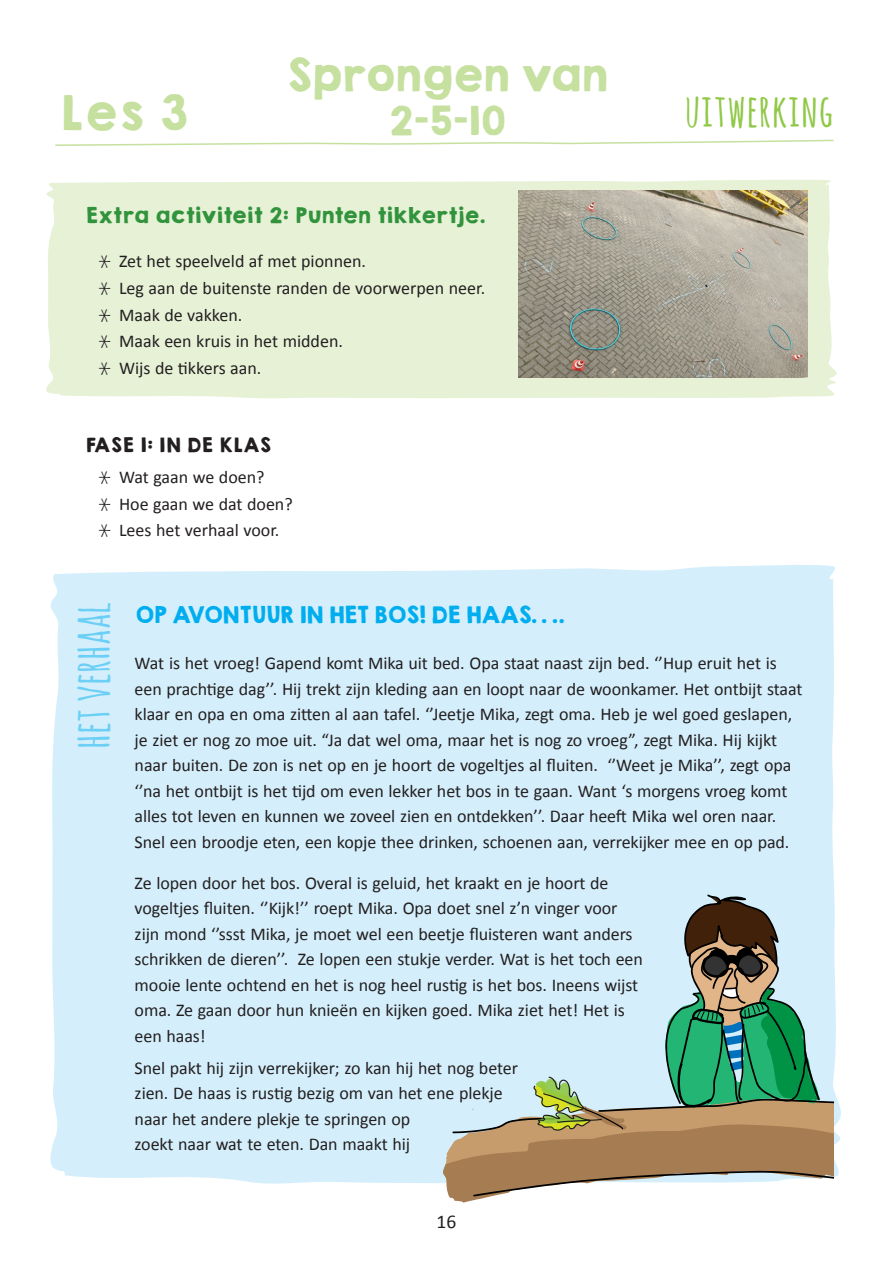
<style>
.page{position:relative;width:893px;height:1263px;background:#fff}
.page>*{position:absolute;margin:0;border:0;box-sizing:border-box;transform-origin:0 0}
.succes{font:700 48px "Amatic SC";color:#6bcff6}
.t1{font:700 45px "Amatic SC";letter-spacing:.02em;color:#90c848}
.Les{font:43.5px "KGHAPPY Solid";color:#c6e0a0}
.kop_les{font:40.5px "KGHAPPY Solid";letter-spacing:-.05em;color:#c6e0a0}
.kop_les-2{font:36px "KGHAPPY Solid";color:#c6e0a0}
.kader_kop{font:21px "KGHAPPY Solid";letter-spacing:-.05em;color:#00aeef}
.activiteit_kop{font:19.5px "KGHAPPY Solid";letter-spacing:-.03em;color:#32933d}
.t2{font:19.5px "Calibri";color:#231f20}
.verhaal{font:18px/25.5px "Calibri";letter-spacing:-.005em;color:#231f20}
.kopje_fase{font:18px "KGHAPPY Solid";color:#231f20}
.s1{font-family:"Amatic SC";font-size:31.5px}
</style>
<div class="page">
<svg style="left:55px;top:139px;width:779px;height:7px"></svg>
<div style="left:50px;top:565px;width:791px;height:619px;background:#d4effb"></div>
<div style="left:46px;top:179px;width:791px;height:220px;background:#e6f1d6"></div>
<img style="left:518px;top:190px;width:290px;height:187px">
<svg style="left:443px;top:894px;width:390px;height:309px;background:#aec0b5"></svg>
<p class="Les" style="left:59px;top:79px;width:131px">Les 3</p>
<p class="kop_les" style="left:285px;top:44px;width:324px">Sprongen van</p>
<p class="kop_les-2" style="left:387px;top:93px;width:120px">2-5-10</p>
<p class="activiteit_kop" style="left:85px;top:201px;width:402px">Extra activiteit 2: Punten tikkertje.</p>
<p class="verhaal" style="left:98px;top:247px;width:270px"><span class="s1">*</span> Zet het speelveld af met pionnen.</p>
<p class="verhaal" style="left:98px;top:274px;width:389px"><span class="s1">*</span> Leg aan de buitenste randen de voorwerpen neer.</p>
<p class="verhaal" style="left:98px;top:301px;width:146px"><span class="s1">*</span> Maak de vakken.</p>
<p class="verhaal" style="left:98px;top:328px;width:247px"><span class="s1">*</span> Maak een kruis in het midden.</p>
<p class="verhaal" style="left:98px;top:354px;width:165px"><span class="s1">*</span> Wijs de tikkers aan.</p>
<p class="kopje_fase" style="left:85px;top:431px;width:188px">FASE 1: IN DE KLAS</p>
<p class="verhaal" style="left:98px;top:463px;width:168px"><span class="s1">*</span> Wat gaan we doen?</p>
<p class="verhaal" style="left:98px;top:490px;width:196px"><span class="s1">*</span> Hoe gaan we dat doen?</p>
<p class="verhaal" style="left:98px;top:517px;width:183px"><span class="s1">*</span> Lees het verhaal voor.</p>
<h2 class="t1" style="left:685px;top:78px;width:150px">UITWERKING</h2>
<p class="succes" style="left:58px;top:749px;width:149px;rotate:-90deg">HET VERHAAL</p>
<p class="kader_kop" style="left:135px;top:598px;width:432px">OP AVONTUUR IN HET BOS! DE HAAS….</p>
<p class="verhaal" style="left:135px;top:650px;width:669px">Wat is het vroeg! Gapend komt Mika uit bed. Opa staat naast zijn bed. ‘’Hup eruit het is een prachtige dag’’. Hij trekt zijn kleding aan en loopt naar de woonkamer. Het ontbijt staat klaar en opa en oma zitten al aan tafel. ‘’Jeetje Mika, zegt oma. Heb je wel goed geslapen, je ziet er nog zo moe uit. “Ja dat wel oma, maar het is nog zo vroeg”, zegt Mika. Hij kijkt naar buiten. De zon is net op en je hoort de vogeltjes al fluiten. ‘’Weet je Mika’’, zegt opa ‘’na het ontbijt is het tijd om even lekker het bos in te gaan. Want ‘s morgens vroeg komt alles tot leven en kunnen we zoveel zien en ontdekken’’. Daar heeft Mika wel oren naar.<br>Snel een broodje eten, een kopje thee drinken, schoenen aan, verrekijker mee en op pad.</p>
<p class="verhaal" style="left:135px;top:869px;width:510px">Ze lopen door het bos. Overal is geluid, het kraakt en je hoort de vogeltjes fluiten. ‘’Kijk!’’ roept Mika. Opa doet snel z’n vinger voor zijn mond ‘’ssst Mika, je moet wel een beetje fluisteren want anders schrikken de dieren’’. Ze lopen een stukje verder. Wat is het toch een mooie lente ochtend en het is nog heel rustig is het bos. Ineens wijst oma. Ze gaan door hun knieën en kijken goed. Mika ziet het! Het is een haas!</p>
<p class="verhaal" style="left:135px;top:1054px;width:385px">Snel pakt hij zijn verrekijker; zo kan hij het nog beter zien. De haas is rustig bezig om van het ene plekje naar het andere plekje te springen op<br>zoekt naar wat te eten. Dan maakt hij</p>
<p class="t2" style="left:437px;top:1209px;width:21px">16</p>
</div>
